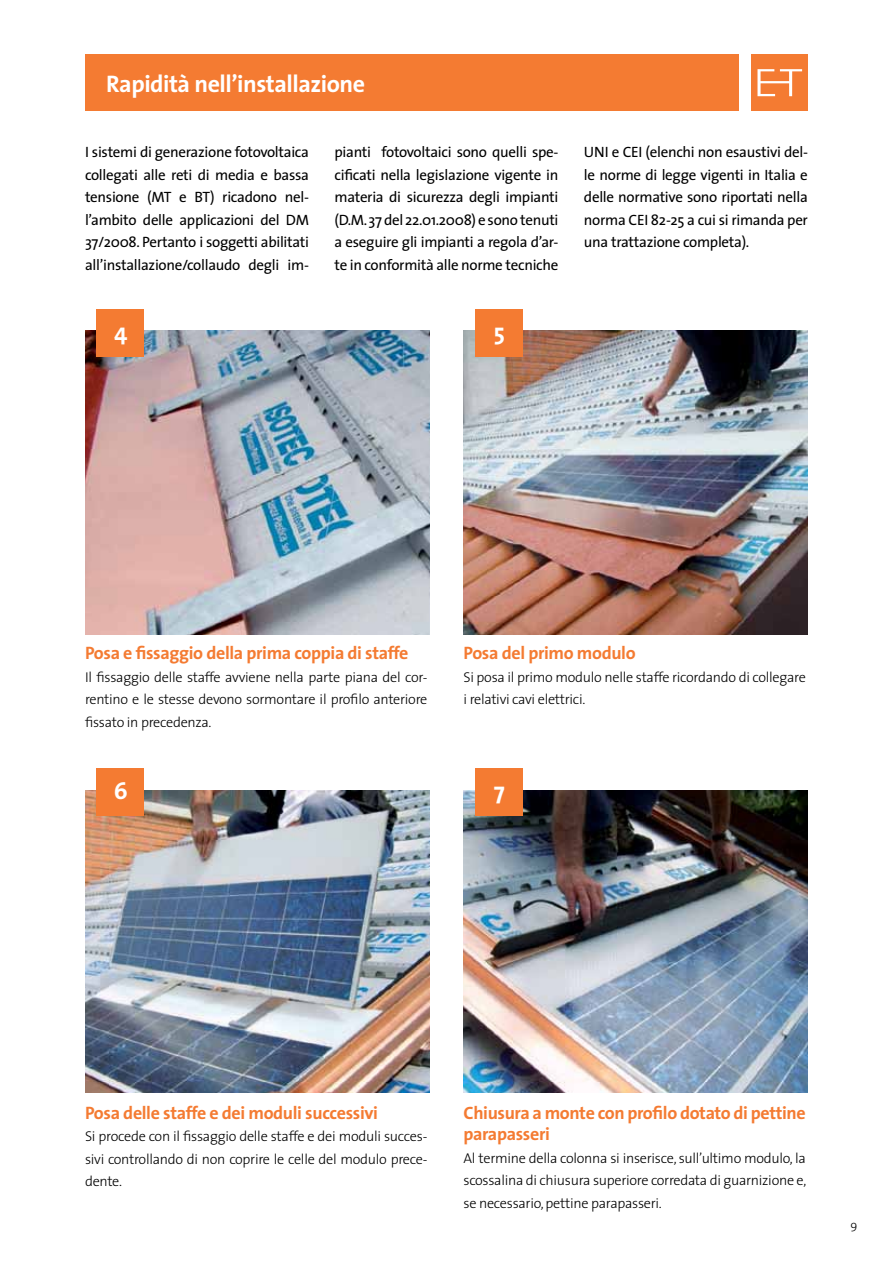
<style>
.page{position:relative;width:893px;height:1263px;background:#fff}
.page>*{position:absolute;margin:0;border:0;box-sizing:border-box;transform-origin:0 0}
.t1{font:700 24px "The Sans";letter-spacing:-.02em;color:#fff}
.t2{font:700 18px/21.6px "The Sans";letter-spacing:-.02em;color:#f47b32}
.t3{font:15px/22.5px "The Sans";letter-spacing:-.02em;color:#000;text-align:justify}
.t4{font:300 14.25px/22.5px "The Sans";letter-spacing:-.02em;color:#000;text-align:justify}
.t5{font:300 12px "The Sans";color:#000}
</style>
<div class="page">
<div style="left:85px;top:54px;width:654px;height:57px;background:#f47b32"></div>
<img style="left:85px;top:331px;width:344px;height:304px">
<div style="left:96px;top:309px;width:48px;height:48px;background:#f47b32"></div>
<img style="left:464px;top:331px;width:344px;height:304px">
<div style="left:475px;top:309px;width:47px;height:48px;background:#f47b32"></div>
<img style="left:85px;top:790px;width:344px;height:303px">
<div style="left:96px;top:768px;width:48px;height:48px;background:#f47b32"></div>
<img style="left:464px;top:790px;width:344px;height:303px">
<div style="left:475px;top:768px;width:47px;height:48px;background:#f47b32"></div>
<div style="left:751px;top:54px;width:57px;height:57px;background:#f47b32"></div>
<svg style="left:757px;top:69px;width:45px;height:27px"></svg>
<h1 class="t1" style="left:106px;top:64px;width:260px">Rapidità nell’installazione</h1>
<p class="t3" style="left:85px;top:140px;width:225px">I sistemi di generazione fotovoltaica collegati alle reti di media e bassa tensione (MT e BT) ricadono nel&shy;l’ambito delle applicazioni del DM 37/2008. Pertanto i soggetti abilitati all’installazione/collaudo degli im-</p>
<p class="t3" style="left:334px;top:140px;width:225px">pianti fotovoltaici sono quelli spe&shy;cificati nella legislazione vigente in materia di sicurezza degli impianti (D.M. 37 del 22.01.2008) e sono tenuti a eseguire gli impianti a regola d’ar&shy;te in conformità alle norme tecniche</p>
<p class="t3" style="left:584px;top:140px;width:225px">UNI e CEI (elenchi non esaustivi del&shy;le norme di legge vigenti in Italia e delle normative sono riportati nella norma CEI 82-25 a cui si rimanda per una trattazione completa).</p>
<h1 class="t1" style="left:114px;top:311px;width:15px">4</h1>
<h1 class="t1" style="left:494px;top:311px;width:13px">5</h1>
<p class="t2" style="left:85px;top:642px;width:325px">Posa e fissaggio della prima coppia di staffe</p>
<p class="t4" style="left:85px;top:665px;width:344px">Il fissaggio delle staffe avviene nella parte piana del cor&shy;rentino e le stesse devono sormontare il profilo anteriore fissato in precedenza.</p>
<p class="t2" style="left:463px;top:642px;width:174px">Posa del primo modulo</p>
<p class="t4" style="left:463px;top:665px;width:344px">Si posa il primo modulo nelle staffe ricordando di collegare i relativi cavi elettrici.</p>
<h1 class="t1" style="left:114px;top:770px;width:15px">6</h1>
<h1 class="t1" style="left:494px;top:770px;width:12px">7</h1>
<p class="t2" style="left:85px;top:1101px;width:294px">Posa delle staffe e dei moduli successivi</p>
<p class="t4" style="left:85px;top:1125px;width:344px">Si procede con il fissaggio delle staffe e dei moduli succes&shy;sivi controllando di non coprire le celle del modulo prece&shy;dente.</p>
<p class="t2" style="left:463px;top:1101px;width:344px">Chiusura a monte con profilo dotato di pettine parapasseri</p>
<p class="t4" style="left:463px;top:1146px;width:344px">Al termine della colonna si inserisce, sull’ultimo modulo, la scossalina di chiusura superiore corredata di guarnizione e, se necessario, pettine parapasseri.</p>
<p class="t5" style="left:850px;top:1215px;width:8px">9</p>
</div>
